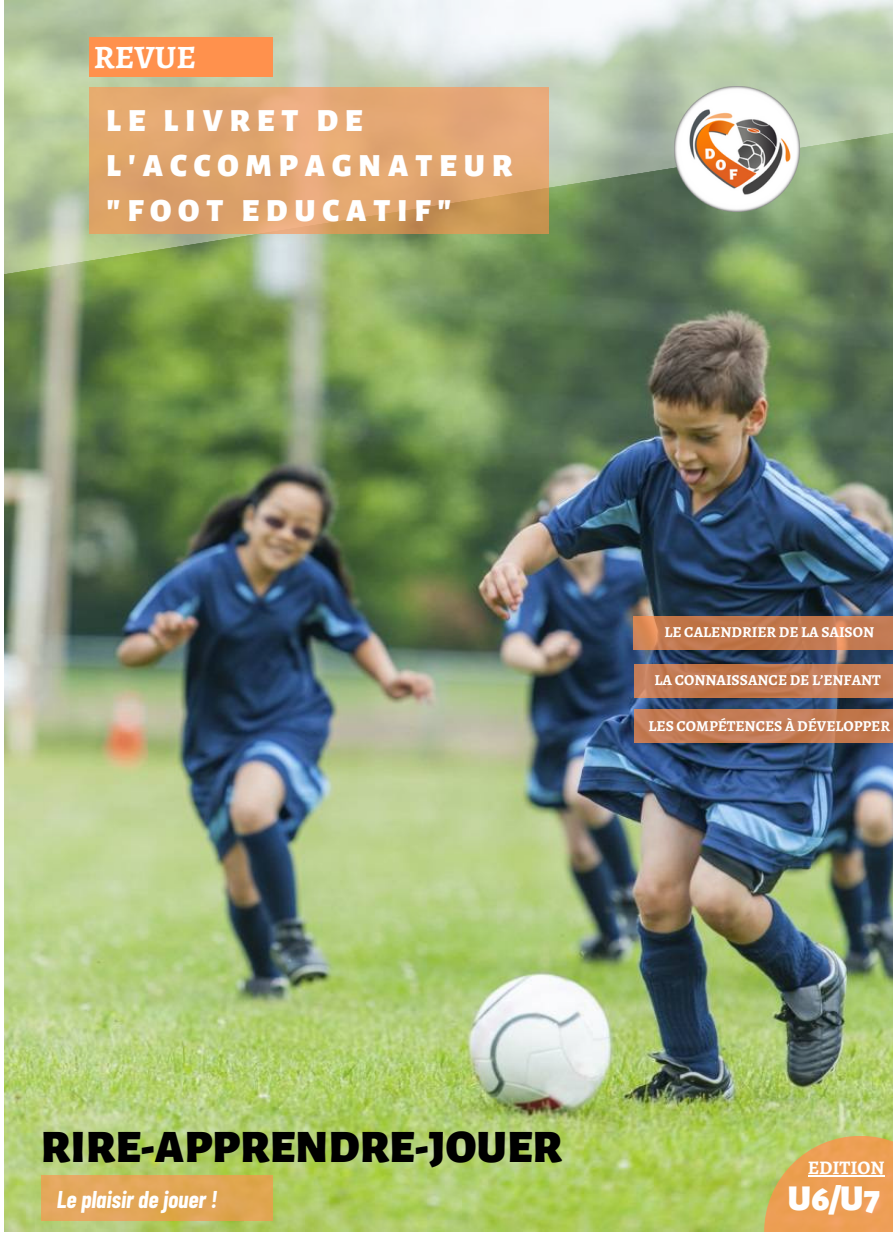
<style>
.page{position:relative;width:893px;height:1233px;background:#fff}
.page>*{position:absolute;margin:0;border:0;box-sizing:border-box;transform-origin:0 0}
.t1{font:900 46.95px "Alegreya Sans";color:#000}
.t2{font:900 36.75px "Alegreya Sans";color:#fff}
.t3{font:700 32.7px "Alegreya SC";color:#fff}
.t4{font:900 32.55px/45px "Alegreya Sans";letter-spacing:.21em;color:#fff}
.t5{font:italic 700 23.7px "Barlow Condensed";color:#fff}
.t6{font:700 19.2px "Alegreya SC";color:#fff}
.t7{font:700 15.15px "Alegreya SC";color:#fff}
</style>
<div class="page">
<img style="left:5px;top:302px;width:887px;height:930px">
<svg style="left:4px;top:0;width:888px;height:302px;background:#a4b895"></svg>
<img style="left:674px;top:87px;width:125px;height:125px">
<div style="left:41px;top:1176px;width:232px;height:45px;background:linear-gradient(to right,#e5a85f,#dfa54f)"></div>
<svg style="left:89px;top:87px;width:459px;height:146px;background:#e0a46e"></svg>
<div style="left:89px;top:38px;width:184px;height:39px;background:#ff914d"></div>
<svg style="left:634px;top:616px;width:258px;height:34px;background:#c47a4f"></svg>
<svg style="left:634px;top:664px;width:258px;height:33px;background:#c27951"></svg>
<svg style="left:634px;top:709px;width:258px;height:34px;background:#c37b54"></svg>
<svg style="left:764px;top:1136px;width:128px;height:96px;background:#e3a759"></svg>
<hr style="left:807px;top:1175px;width:77px;height:1px;background:#fff">
<p class="t3" style="left:94px;top:35px;width:103px">REVUE</p>
<p class="t4" style="left:106px;top:99px;width:407px">LE LIVRET DE<br>L'ACCOMPAGNATEUR "FOOT EDUCATIF"</p>
<p class="t7" style="left:664px;top:622px;width:211px">LE CALENDRIER DE LA SAISON</p>
<p class="t7" style="left:654px;top:670px;width:228px">LA CONNAISSANCE DE L’ENFANT</p>
<p class="t7" style="left:648px;top:715px;width:243px">LES COMPÉTENCES À DÉVELOPPER</p>
<p class="t1" style="left:41px;top:1124px;width:522px">RIRE-APPRENDRE-JOUER</p>
<p class="t6" style="left:807px;top:1155px;width:78px">EDITION</p>
<p class="t5" style="left:57px;top:1184px;width:162px">Le plaisir de jouer !</p>
<p class="t2" style="left:787px;top:1180px;width:95px">U6/U7</p>
</div>
